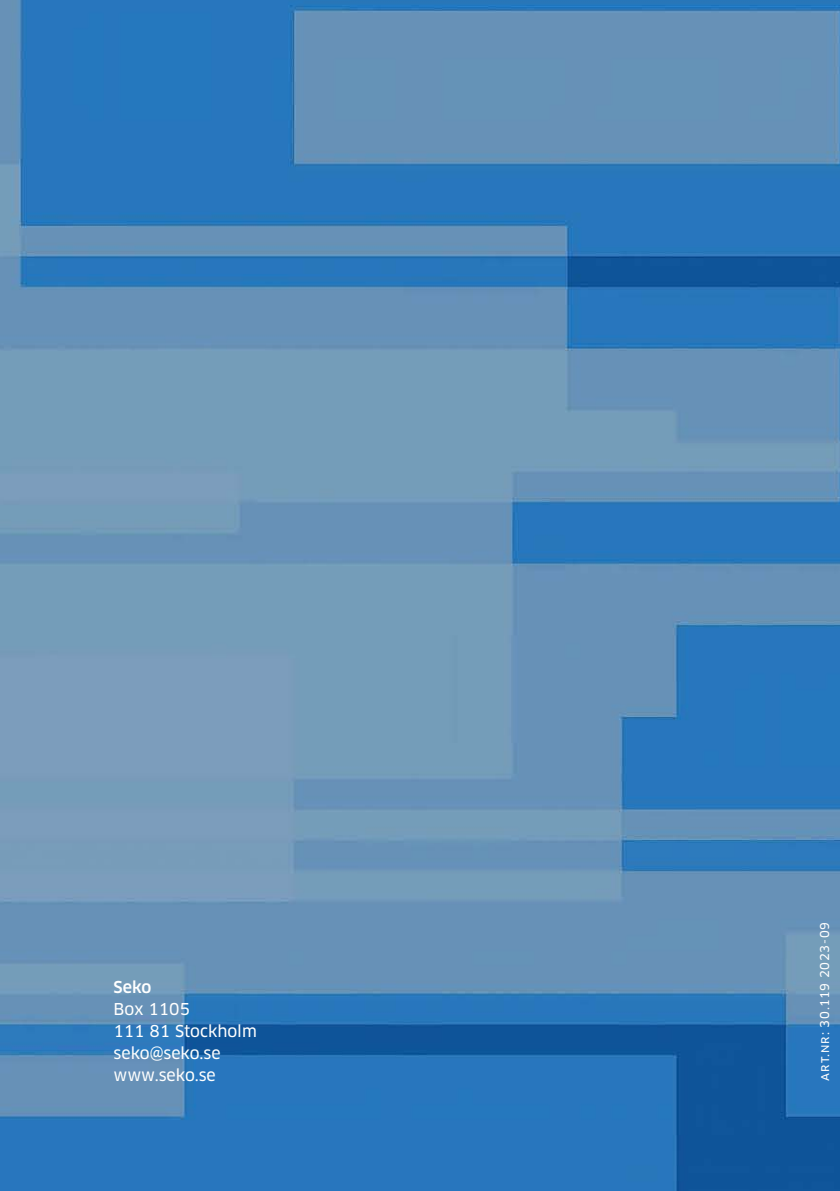
<style>
.page{position:relative;width:840px;height:1191px;background:#fff}
.page>*{position:absolute;margin:0;border:0;box-sizing:border-box;transform-origin:0 0}
.A5_fakta_ui{font:16px "Clan Pro News";color:#fff}
.A5_fakta_rubrik_3{font:500 16px "Clan Pro";color:#fff}
.A5_tryckort{font:12px "Clan Pro News";letter-spacing:.07em;color:#fff}
</style>
<div class="page">
<img style="left:0;top:0;width:839px;height:1191px">
<p class="A5_fakta_rubrik_3" style="left:113px;top:977px;width:39px">Seko</p>
<p class="A5_fakta_ui" style="left:113px;top:999px;width:78px">Box 1105</p>
<p class="A5_fakta_ui" style="left:113px;top:1021px;width:145px">111 81 Stockholm</p>
<p class="A5_fakta_ui" style="left:113px;top:1043px;width:109px">seko@seko.se</p>
<p class="A5_fakta_ui" style="left:113px;top:1065px;width:104px">www.seko.se</p>
<p class="A5_tryckort" style="left:817px;top:1081px;width:161px;rotate:-90deg">Art.nr: 30.119 2023-09</p>
</div>
